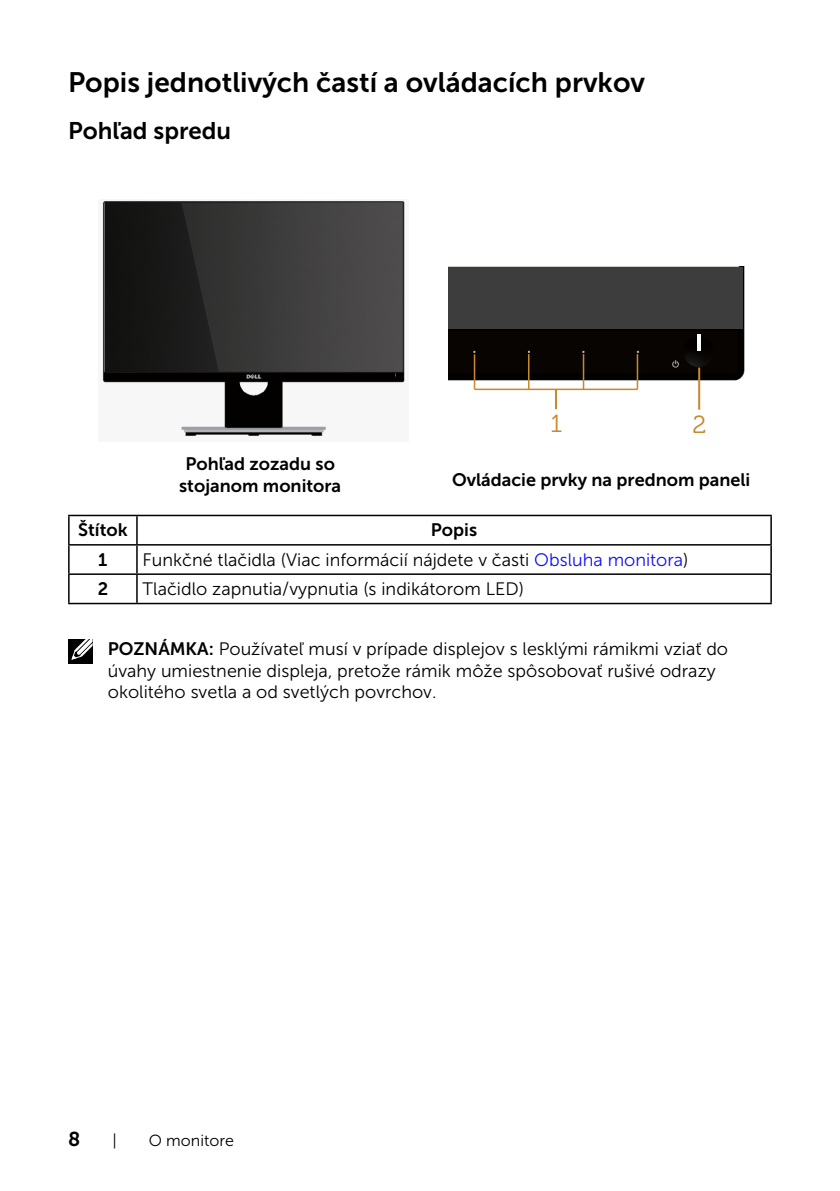
<style>
.page{position:relative;width:840px;height:1191px;background:#fff}
.page>*{position:absolute;margin:0;border:0;box-sizing:border-box;transform-origin:0 0}
.t1{font:28px "Museo Sans For Dell 700";color:#000}
.t2{font:24.6px "Museo For Dell 300";color:#c7882f}
.t3{font:24px "Museo Sans For Dell 700";color:#000}
.t4{font:20px "Museo Sans For Dell 700";color:#000}
.t5{font:18px/21.6px "Museo Sans For Dell 300";color:#000}
.t6{font:18px/21.6px "Museo Sans For Dell 700";color:#000;text-align:center}
.t7{font:16px "Museo Sans For Dell 300";color:#000}
.s1{color:#1111f6}
.s2{font-family:"Museo Sans For Dell 700"}
</style>
<div class="page">
<img style="left:448px;top:267px;width:297px;height:122px">
<div style="left:448px;top:267px;width:294px;height:61px;background:#3e3d3e"></div>
<hr style="left:697px;top:334px;width:3px;height:17px;background:#fff">
<svg style="left:474px;top:344px;width:2px;height:6px"></svg>
<hr style="left:473px;top:354px;width:2px;height:35px;background:#c7882f">
<hr style="left:527px;top:354px;width:2px;height:35px;background:#c7882f">
<hr style="left:582px;top:354px;width:2px;height:35px;background:#c7882f">
<hr style="left:636px;top:354px;width:2px;height:35px;background:#c7882f">
<hr style="left:474px;top:388px;width:163px;height:2px;background:#c7882f">
<hr style="left:554px;top:389px;width:2px;height:20px;background:#c7882f">
<hr style="left:697px;top:367px;width:2px;height:43px;background:#c7882f">
<img style="left:102px;top:200px;width:303px;height:237px">
<div style="left:105px;top:202px;width:297px;height:170px;background:#151614"></div>
<img style="left:181px;top:203px;width:221px;height:168px">
<hr style="left:68px;top:515px;width:69px;height:1px;background:#000">
<hr style="left:68px;top:516px;width:2px;height:28px;background:#000">
<hr style="left:137px;top:515px;width:634px;height:1px;background:#000">
<hr style="left:136px;top:516px;width:2px;height:28px;background:#000">
<hr style="left:68px;top:544px;width:69px;height:1px;background:#000">
<hr style="left:68px;top:545px;width:2px;height:28px;background:#000">
<hr style="left:137px;top:544px;width:634px;height:1px;background:#000">
<hr style="left:136px;top:545px;width:2px;height:28px;background:#000">
<hr style="left:68px;top:573px;width:69px;height:2px;background:#000">
<hr style="left:68px;top:575px;width:2px;height:28px;background:#000">
<hr style="left:137px;top:573px;width:634px;height:2px;background:#000">
<hr style="left:136px;top:575px;width:2px;height:28px;background:#000">
<svg style="left:770px;top:516px;width:1px;height:87px"></svg>
<hr style="left:68px;top:603px;width:69px;height:1px;background:#000">
<hr style="left:137px;top:603px;width:634px;height:1px;background:#000">
<div style="left:68px;top:639px;width:24px;height:24px;background:#000"></div>
<svg style="left:71px;top:639px;width:22px;height:21px"></svg>
<h1 class="t1" style="left:68px;top:67px;width:578px">Popis jednotlivých častí a ovládacích prvkov</h1>
<h3 class="t3" style="left:68px;top:117px;width:164px">Pohľad spredu</h3>
<p class="t6" style="left:179px;top:453px;width:163px">Pohľad zozadu so stojanom monitora</p>
<h2 class="t2" style="left:550px;top:410px;width:13px">1</h2>
<h2 class="t2" style="left:692px;top:411px;width:15px">2</h2>
<p class="t6" style="left:452px;top:469px;width:300px">Ovládacie prvky na prednom paneli</p>
<p class="t6" style="left:78px;top:519px;width:51px">Štítok</p>
<p class="t6" style="left:430px;top:519px;width:48px">Popis</p>
<p class="t6" style="left:98px;top:549px;width:11px">1</p>
<p class="t5" style="left:142px;top:549px;width:547px">Funkčné tlačidla (Viac informácií nájdete v časti <span class="s1">Obsluha monitora</span>)</p>
<p class="t6" style="left:98px;top:578px;width:12px">2</p>
<p class="t5" style="left:142px;top:578px;width:382px">Tlačidlo zapnutia/vypnutia (s indikátorom LED)</p>
<p class="t5" style="left:108px;top:638px;width:621px"><span class="s2">POZNÁMKA:</span> Používateľ musí v prípade displejov s lesklými rámikmi vziať do úvahy umiestnenie displeja, pretože rámik môže spôsobovať rušivé odrazy okolitého svetla a od svetlých povrchov.</p>
<p class="t4" style="left:68px;top:1127px;width:14px">8</p>
<p class="t7" style="left:112px;top:1131px;width:6px">|</p>
<p class="t7" style="left:149px;top:1131px;width:87px">O monitore</p>
</div>
